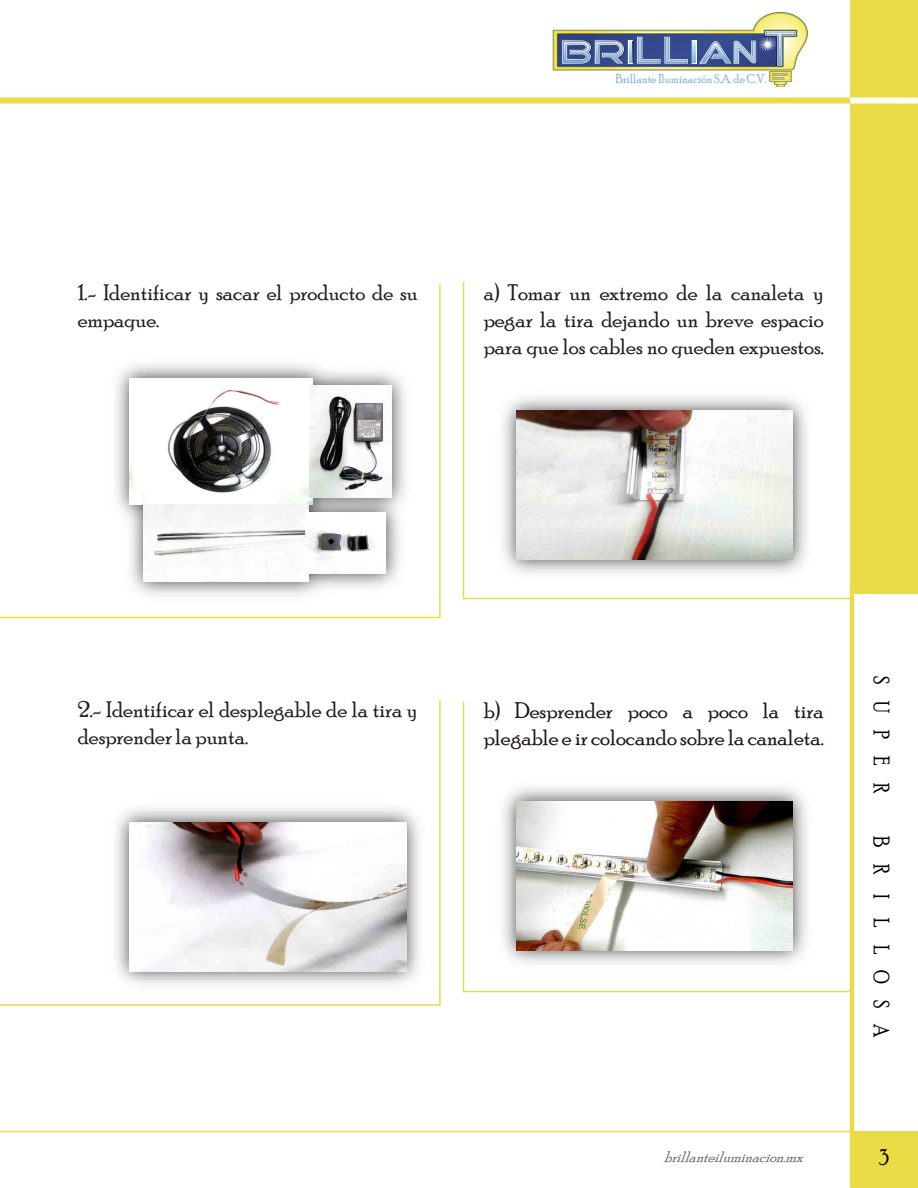
<style>
.page{position:relative;width:918px;height:1188px;background:#fff}
.page>*{position:absolute;margin:0;border:0;box-sizing:border-box;transform-origin:0 0}
.t1{font:22.5px/27px "Poor Richard";color:#231f20}
.t2{font:22.5px/27px "Poor Richard";color:#211915}
.t3{font:22.5px "Poor Richard";letter-spacing:.93em;color:#000;scale:.8 1}
.t4{font:italic 15.45px "Poor Richard";color:#727176}
.t5{font:12.9px "Poor Richard";color:#7dafd6;scale:.94 1}
</style>
<div class="page">
<svg style="left:553px;top:12px;width:255px;height:75px"></svg>
<div style="left:850px;top:1131px;width:68px;height:57px;background:#e9dc47"></div>
<hr style="left:850px;top:587px;width:4px;height:599px;background:#e9dc47">
<div style="left:850px;top:0;width:68px;height:593px;background:#e9dc47"></div>
<div style="left:0;top:98px;width:850px;height:6px;background:#e9dc47"></div>
<div style="left:850px;top:98px;width:68px;height:6px;background:#fff"></div>
<hr style="left:0;top:1131px;width:850px;height:1px;background:#e9dc47">
<svg style="left:0;top:284px;width:441px;height:335px"></svg>
<svg style="left:0;top:700px;width:441px;height:306px"></svg>
<svg style="left:462px;top:282px;width:388px;height:318px"></svg>
<svg style="left:462px;top:700px;width:388px;height:293px"></svg>
<img style="left:104px;top:353px;width:313px;height:254px">
<img style="left:130px;top:378px;width:182px;height:126px">
<img style="left:310px;top:385px;width:81px;height:112px">
<img style="left:144px;top:504px;width:164px;height:78px">
<img style="left:305px;top:513px;width:81px;height:60px">
<img style="left:104px;top:797px;width:328px;height:200px">
<img style="left:130px;top:822px;width:276px;height:149px">
<img style="left:491px;top:385px;width:328px;height:200px">
<img style="left:517px;top:411px;width:276px;height:149px">
<img style="left:491px;top:776px;width:328px;height:200px">
<img style="left:517px;top:801px;width:276px;height:149px">
<p class="t5" style="left:616px;top:71px;width:162px">Brillante Iluminación S.A. de C.V.</p>
<p class="t1" style="left:78px;top:279px;width:342px">1.- Identificar y sacar el producto de su empaque.</p>
<p class="t1" style="left:484px;top:278px;width:342px;text-align:justify">a) Tomar un extremo de la canaleta y pegar la tira dejando un breve espacio para que los cables no queden expuestos.</p>
<p class="t1" style="left:78px;top:696px;width:342px">2.- Identificar el desplegable de la tira y desprender la punta.</p>
<p class="t2" style="left:484px;top:696px;width:342px">b) Desprender poco a poco la tira plegable e ir colocando sobre la canaleta.</p>
<p class="t4" style="left:664px;top:1148px;width:146px">brillanteiluminacion.mx</p>
<p class="t3" style="left:894px;top:676px;width:148px;rotate:90deg">SUPER</p>
<p class="t3" style="left:894px;top:836px;width:253px;rotate:90deg">BR I LLOSA</p>
<p class="t3" style="left:879px;top:1145px;width:14px">3</p>
</div>
